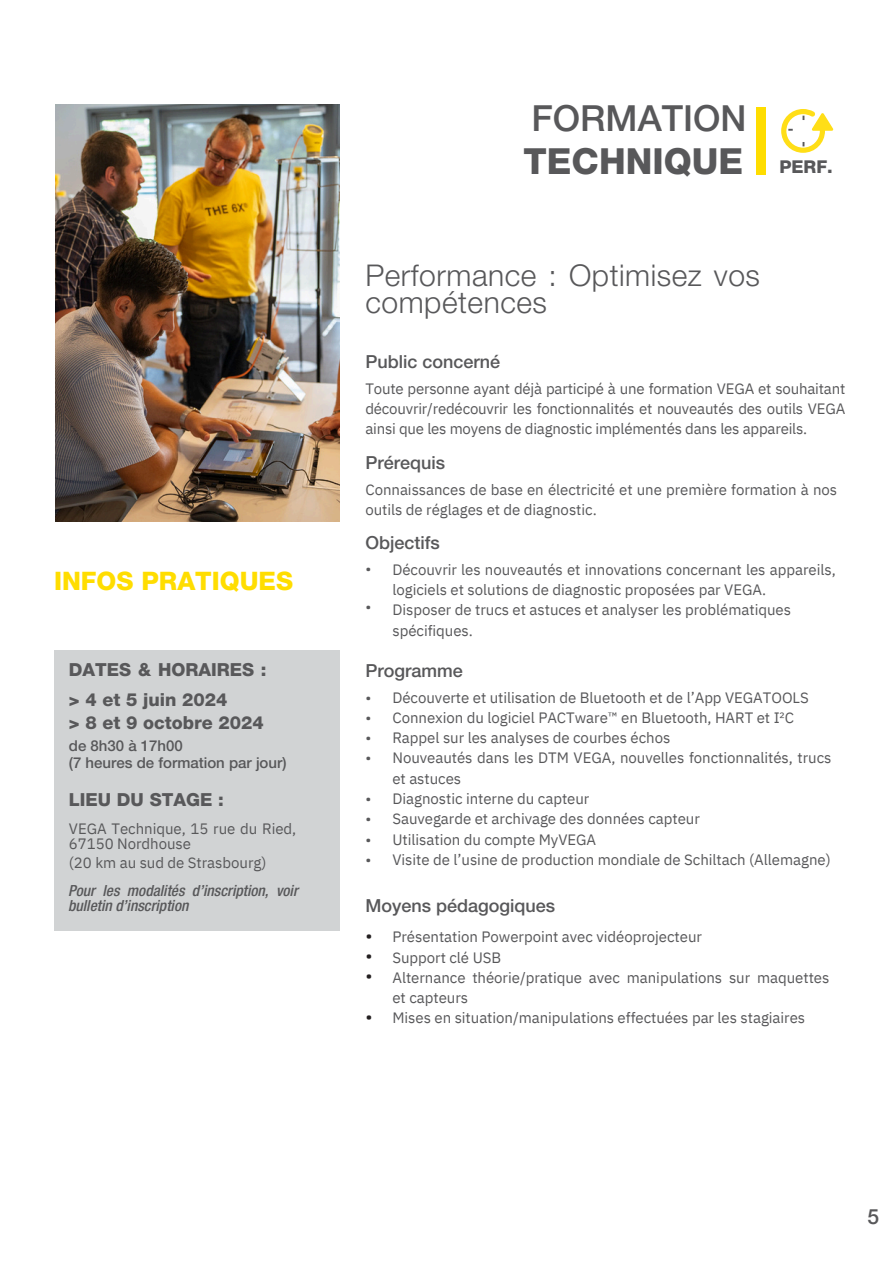
<style>
.page{position:relative;width:894px;height:1264px;background:#fff}
.page>*{position:absolute;margin:0;border:0;box-sizing:border-box;transform-origin:0 0}
.t1{font:500 36px "Helvetica Neue LTW1 G";color:#58585a}
.t2{font:800 36px "Helvetica Neue LTW1 G";color:#58585a}
.t3{font:300 30px/27px "Helvetica Neue LTW1 G";letter-spacing:.02em;color:#58585a}
.t4{font:800 25.5px "Helvetica Neue LTW1 G";color:#fd0}
.t5{font:500 21px "Helvetica Neue LTW1 G";color:#58585a}
.t6{font:500 18px "Helvetica Neue LTW1 G";color:#58585a}
.t7{font:800 18px/30.3px "Helvetica Neue LTW1 G";color:#58585a}
.t8{font:18px/20.2px "IBM Plex Sans";color:#231f20;text-align:justify}
.t9{font:800 17.7px "Helvetica Neue LTW1 G";color:#58585a}
.t10{font:italic 500 condensed 15.3px/14.7px "Helvetica Neue LTW1 G";color:#58585a}
.t11{font:15px/20.2px "IBM Plex Sans";letter-spacing:-.005em;color:#58585a}
.t12{font:500 15px/16.8px "Helvetica Neue LTW1 G";color:#58585a}
</style>
<div class="page">
<img style="left:55px;top:105px;width:284px;height:416px">
<div style="left:54px;top:650px;width:285px;height:280px;background:#d1d3d4"></div>
<div style="left:756px;top:107px;width:9px;height:68px;background:#fd0"></div>
<svg style="left:781px;top:109px;width:52px;height:44px"></svg>
<p class="t4" style="left:54px;top:571px;width:240px">INFOS PRATIQUES</p>
<p class="t7" style="left:69px;top:657px;width:199px">DATES &amp; HORAIRES : &gt; 4 et 5 juin 2024</p>
<p class="t7" style="left:69px;top:709px;width:196px">&gt; 8 et 9 octobre 2024</p>
<p class="t12" style="left:69px;top:739px;width:219px">de 8h30 à 17h00<br>(7 heures de formation par jour)</p>
<p class="t7" style="left:69px;top:787px;width:156px">LIEU DU STAGE :</p>
<h6 class="t11" style="left:69px;top:821px;width:229px;line-height:14.7px">VEGA Technique, 15 rue du Ried,<br>67150 Nordhouse</h6>
<h1 class="t11" style="left:69px;top:852px;width:199px">(20 km au sud de Strasbourg)</h1>
<p class="t10" style="left:68px;top:885px;width:231px">Pour les modalités d’inscription, voir bulletin d’inscription</p>
<p class="t1" style="left:531px;top:105px;width:216px">FORMATION</p>
<h5 class="t2" style="left:523px;top:148px;width:221px">TECHNIQUE</h5>
<p class="t9" style="left:779px;top:160px;width:55px">PERF.</p>
<h3 class="t3" style="left:365px;top:266px;width:396px">Performance : Optimisez vos compétences</h3>
<p class="t6" style="left:365px;top:355px;width:136px">Public concerné</p>
<p class="t11" style="left:365px;top:378px;width:481px;text-align:justify">Toute personne ayant déjà participé à une formation VEGA et souhaitant découvrir/redécouvrir les fonctionnalités et nouveautés des outils VEGA ainsi que les moyens de diagnostic implémentés dans les appareils.</p>
<h6 class="t6" style="left:365px;top:456px;width:81px">Prérequis</h6>
<p class="t11" style="left:365px;top:479px;width:473px">Connaissances de base en électricité et une première formation à nos outils de réglages et de diagnostic.</p>
<h5 class="t6" style="left:365px;top:536px;width:76px">Objectifs</h5>
<h1 class="t11" style="left:365px;top:558px;width:7px">•</h1>
<h4 class="t11" style="left:365px;top:596px;width:7px">•</h4>
<p class="t11" style="left:392px;top:559px;width:444px">Découvrir les nouveautés et innovations concernant les appareils, logiciels et solutions de diagnostic proposées par VEGA.</p>
<p class="t11" style="left:392px;top:599px;width:400px">Disposer de trucs et astuces et analyser les problématiques spécifiques.</p>
<h4 class="t6" style="left:365px;top:664px;width:99px">Programme</h4>
<h2 class="t11" style="left:365px;top:687px;width:7px;text-align:justify">• • • •</h2>
<h5 class="t11" style="left:365px;top:788px;width:7px;text-align:justify">• • • •</h5>
<p class="t11" style="left:392px;top:687px;width:418px">Découverte et utilisation de Bluetooth et de l’App VEGATOOLS<br>Connexion du logiciel PACTware™ en Bluetooth, HART et I²C<br>Rappel sur les analyses de courbes échos</p>
<p class="t11" style="left:392px;top:747px;width:440px">Nouveautés dans les DTM VEGA, nouvelles fonctionnalités, trucs et astuces</p>
<p class="t11" style="left:392px;top:788px;width:198px">Diagnostic interne du capteur</p>
<p class="t11" style="left:392px;top:808px;width:309px">Sauvegarde et archivage des données capteur</p>
<h5 class="t11" style="left:392px;top:828px;width:205px">Utilisation du compte MyVEGA</h5>
<p class="t11" style="left:392px;top:849px;width:439px">Visite de l’usine de production mondiale de Schiltach (Allemagne)</p>
<p class="t6" style="left:365px;top:899px;width:191px">Moyens pédagogiques</p>
<p class="t8" style="left:365px;top:924px;width:9px">• • •</p>
<p class="t8" style="left:365px;top:1005px;width:9px">•</p>
<p class="t11" style="left:392px;top:926px;width:311px">Présentation Powerpoint avec vidéoprojecteur</p>
<h5 class="t11" style="left:392px;top:946px;width:110px">Support clé USB</h5>
<p class="t11" style="left:392px;top:967px;width:438px">Alternance théorie/pratique avec manipulations sur maquettes et capteurs</p>
<h5 class="t11" style="left:392px;top:1007px;width:414px">Mises en situation/manipulations effectuées par les stagiaires</h5>
<p class="t5" style="left:867px;top:1209px;width:13px">5</p>
</div>
